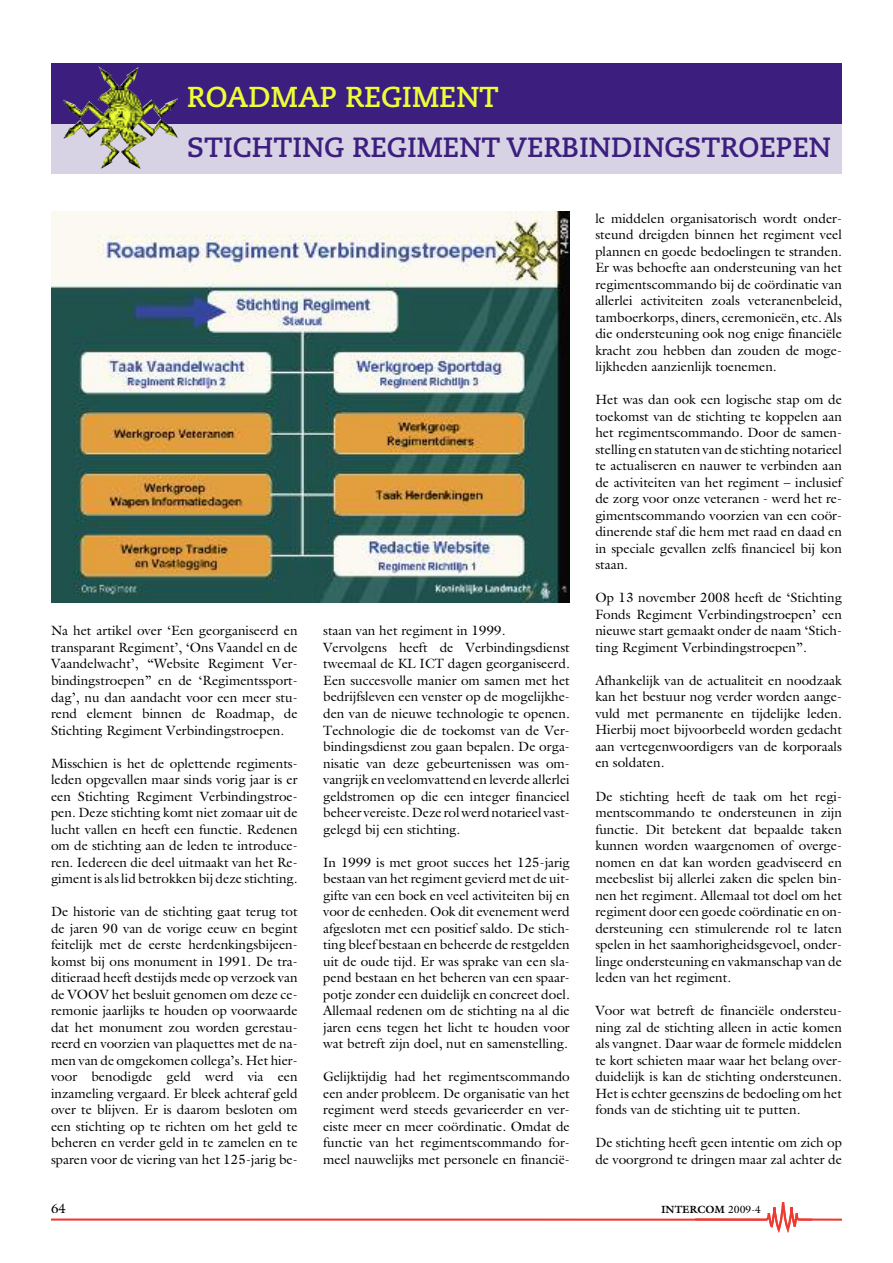
<style>
.page{position:relative;width:893px;height:1263px;background:#fff}
.page>*{position:absolute;margin:0;border:0;box-sizing:border-box;transform-origin:0 0}
.t1{font:700 28.8px "Caecilia";color:#ebff38}
.t2{font:700 27.75px "Caecilia";color:#3c1e7e}
.t3{font:13.5px/16.5px "Galliard";color:#000;text-align:justify}
.t4{font:700 10.5px "Galliard";color:#000}
.s1{font-weight:400}
</style>
<div class="page">
<svg style="left:51px;top:1202px;width:791px;height:31px"></svg>
<div style="left:51px;top:107px;width:791px;height:66px;background:#d8d2e5"></div>
<div style="left:51px;top:64px;width:791px;height:60px;background:#3c1e7e"></div>
<img style="left:63px;top:66px;width:115px;height:103px">
<img style="left:51px;top:212px;width:519px;height:390px">
<h1 class="t1" style="left:187px;top:85px;width:313px">ROADMAP REGIMENT</h1>
<h2 class="t2" style="left:187px;top:136px;width:645px">STICHTING REGIMENT VERBINDINGSTROEPEN</h2>
<p class="t3" style="left:51px;top:623px;width:248px">Na het artikel over ‘Een georganiseerd en transparant Regiment’, ‘Ons Vaandel en de Vaandelwacht’, “Website Regiment Ver&shy;bindingstroepen” en de ‘Regimentssport&shy;dag’, nu dan aandacht voor een meer stu&shy;rend element binnen de Roadmap, de Stichting Regiment Verbindingstroepen.</p>
<p class="t3" style="left:51px;top:755px;width:248px">Misschien is het de oplettende regiments&shy;leden opgevallen maar sinds vorig jaar is er een Stichting Regiment Verbindingstroe&shy;pen. Deze stichting komt niet zomaar uit de lucht vallen en heeft een functie. Redenen om de stichting aan de leden te introduce&shy;ren. Iedereen die deel uitmaakt van het Re&shy;giment is als lid betrokken bij deze stichting.</p>
<p class="t3" style="left:51px;top:903px;width:248px">De historie van de stichting gaat terug tot de jaren 90 van de vorige eeuw en begint feitelijk met de eerste herdenkingsbijeen&shy;komst bij ons monument in 1991. De tra&shy;ditieraad heeft destijds mede op verzoek van de VOOV het besluit genomen om deze ce&shy;remonie jaarlijks te houden op voorwaarde dat het monument zou worden gerestau&shy;reerd en voorzien van plaquettes met de na&shy;men van de omgekomen collega’s. Het hier&shy;voor benodigde geld werd via een inzameling vergaard. Er bleek achteraf geld over te blijven. Er is daarom besloten om een stichting op te richten om het geld te beheren en verder geld in te zamelen en te sparen voor de viering van het 125-jarig be-</p>
<p class="t3" style="left:323px;top:622px;width:248px;text-align:left">staan van het regiment in 1999.<br>Vervolgens heeft de Verbindingsdienst tweemaal de KL ICT dagen georganiseerd.<br>Een succesvolle manier om samen met het bedrijfsleven een venster op de mogelijkhe&shy;den van de nieuwe technologie te openen.<br>Technologie die de toekomst van de Ver&shy;bindingsdienst zou gaan bepalen. De orga&shy;nisatie van deze gebeurtenissen was om&shy;vangrijk en veelomvattend en leverde allerlei geldstromen op die een integer financieel beheer vereiste.Deze rolwerdnotarieel vast&shy;gelegd bij een stichting.</p>
<p class="t3" style="left:323px;top:853px;width:248px">In 1999 is met groot succes het 125-jarig bestaan van het regiment gevierd met de uit&shy;gifte van een boek en veel activiteiten bij en voor de eenheden. Ook dit evenement werd afgesloten met een positief saldo. De stich&shy;ting bleef bestaan en beheerde de restgelden uit de oude tijd. Er was sprake van een sla&shy;pend bestaan en het beheren van een spaar&shy;potje zonder een duidelijk en concreet doel.<br>Allemaal redenen om de stichting na al die jaren eens tegen het licht te houden voor wat betreft zijn doel, nut en samenstelling.</p>
<p class="t3" style="left:323px;top:1068px;width:248px">Gelijktijdig had het regimentscommando een ander probleem. De organisatie van het regiment werd steeds gevarieerder en ver&shy;eiste meer en meer coördinatie. Omdat de functie van het regimentscommando for&shy;meel nauwelijks met personele en financië-</p>
<p class="t3" style="left:595px;top:210px;width:248px">le middelen organisatorisch wordt onder&shy;steund dreigden binnen het regiment veel plannen en goede bedoelingen te stranden.<br>Er was behoefte aan ondersteuning van het regimentscommando bij de coördinatie van allerlei activiteiten zoals veteranenbeleid, tamboerkorps, diners, ceremonieën, etc. Als die ondersteuning ook nog enige financiële kracht zou hebben dan zouden de moge&shy;lijkheden aanzienlijk toenemen.</p>
<p class="t3" style="left:595px;top:391px;width:248px">Het was dan ook een logische stap om de toekomst van de stichting te koppelen aan het regimentscommando. Door de samen&shy;stelling en statuten van de stichting notarieel te actualiseren en nauwer te verbinden aan de activiteiten van het regiment – inclusief de zorg voor onze veteranen - werd het re&shy;gimentscommando voorzien van een coör&shy;dinerende staf die hem met raad en daad en in speciale gevallen zelfs financieel bij kon staan.</p>
<p class="t3" style="left:595px;top:589px;width:248px">Op 13 november 2008 heeft de ‘Stichting Fonds Regiment Verbindingstroepen’ een nieuwe start gemaakt onder de naam ‘Stich&shy;ting Regiment Verbindingstroepen”.</p>
<p class="t3" style="left:595px;top:672px;width:248px">Afhankelijk van de actualiteit en noodzaak kan het bestuur nog verder worden aange&shy;vuld met permanente en tijdelijke leden.<br>Hierbij moet bijvoorbeeld worden gedacht aan vertegenwoordigers van de korporaals en soldaten.</p>
<p class="t3" style="left:595px;top:787px;width:248px">De stichting heeft de taak om het regi&shy;mentscommando te ondersteunen in zijn functie. Dit betekent dat bepaalde taken kunnen worden waargenomen of overge&shy;nomen en dat kan worden geadviseerd en meebeslist bij allerlei zaken die spelen bin&shy;nen het regiment. Allemaal tot doel om het regiment door een goede coördinatie en on&shy;dersteuning een stimulerende rol te laten spelen in het saamhorigheidsgevoel, onder&shy;linge ondersteuning en vakmanschap van de leden van het regiment.</p>
<p class="t3" style="left:595px;top:1002px;width:248px">Voor wat betreft de financiële ondersteu&shy;ning zal de stichting alleen in actie komen als vangnet. Daar waar de formele middelen te kort schieten maar waar het belang over&shy;duidelijk is kan de stichting ondersteunen.<br>Het is echter geenszins de bedoeling om het fonds van de stichting uit te putten.</p>
<p class="t3" style="left:595px;top:1134px;width:248px">De stichting heeft geen intentie om zich op de voorgrond te dringen maar zal achter de</p>
<p class="t3" style="left:51px;top:1200px;width:17px">64</p>
<p class="t4" style="left:661px;top:1203px;width:102px">INTERCOM <span class="s1">2009-4</span></p>
</div>
